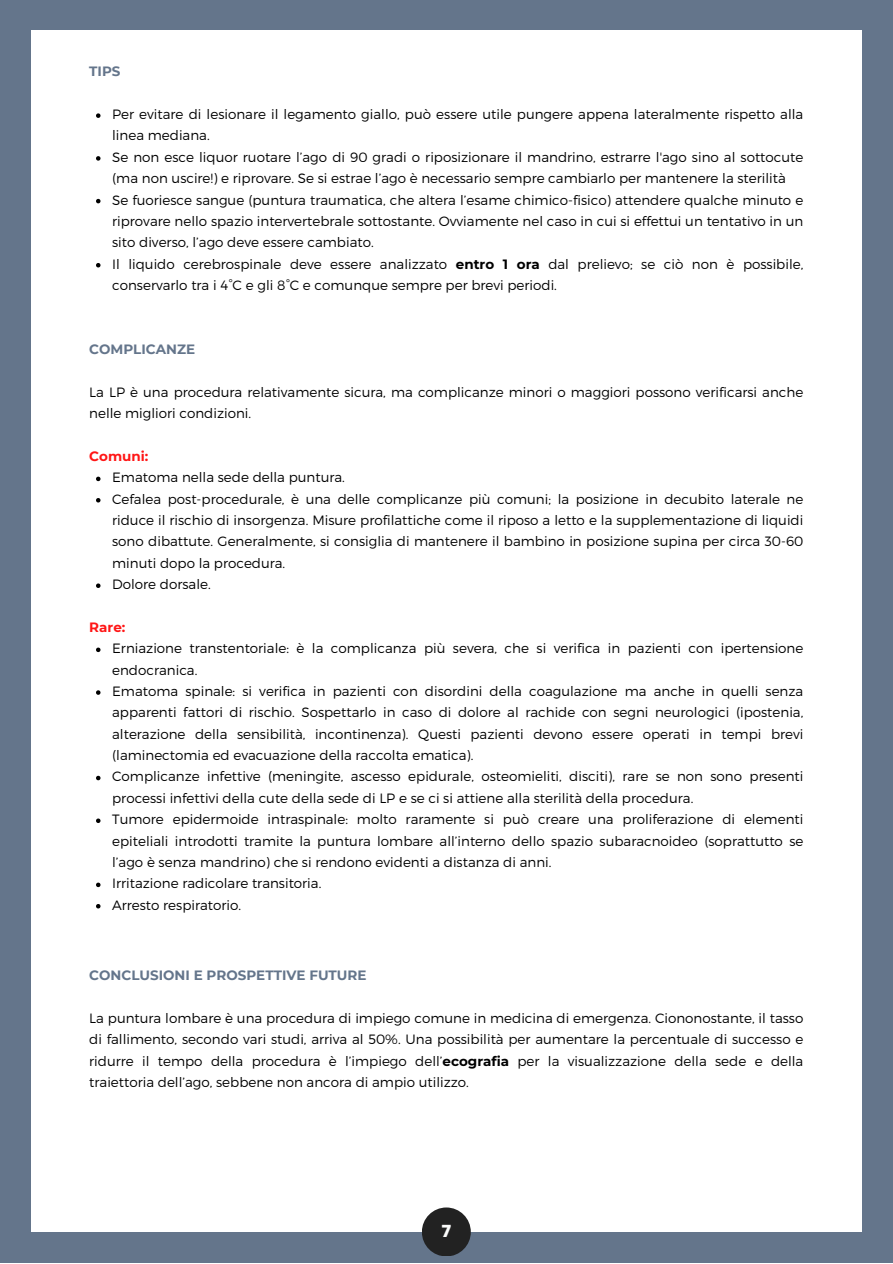
<style>
.page{position:relative;width:893px;height:1264px;background:#fff}
.page>*{position:absolute;margin:0;border:0;box-sizing:border-box;transform-origin:0 0}
.t1{font:800 16.95px "Open Sans";color:#fbfcfb}
.t2{font:300 13.5px/21.3px "Montserrat";color:#000}
.t3{font:700 13.5px "Montserrat";color:#64758b}
.t4{font:700 13.5px "Montserrat";color:#ff1616}
.s1{font-weight:700}
</style>
<div class="page">
<div style="left:0;top:0;width:892px;height:1262px;background:#64758b"></div>
<div style="left:31px;top:30px;width:830px;height:1201px;background:#fff"></div>
<div style="left:422px;top:1207px;width:49px;height:49px;background:#222;border-radius:50%"></div>
<svg style="left:96px;top:113px;width:4px;height:5px"></svg>
<svg style="left:96px;top:156px;width:4px;height:5px"></svg>
<svg style="left:96px;top:199px;width:4px;height:4px"></svg>
<svg style="left:96px;top:263px;width:4px;height:4px"></svg>
<svg style="left:96px;top:476px;width:4px;height:5px"></svg>
<svg style="left:96px;top:498px;width:4px;height:4px"></svg>
<svg style="left:96px;top:583px;width:4px;height:5px"></svg>
<svg style="left:96px;top:647px;width:4px;height:5px"></svg>
<svg style="left:96px;top:690px;width:4px;height:4px"></svg>
<svg style="left:96px;top:775px;width:4px;height:5px"></svg>
<svg style="left:96px;top:818px;width:4px;height:5px"></svg>
<svg style="left:96px;top:882px;width:4px;height:5px"></svg>
<svg style="left:96px;top:904px;width:4px;height:4px"></svg>
<p class="t3" style="left:89px;top:63px;width:33px">TIPS</p>
<p class="t2" style="left:112px;top:103px;width:692px">Per evitare di lesionare il legamento giallo, può essere utile pungere appena lateralmente rispetto alla linea mediana.</p>
<p class="t2" style="left:112px;top:146px;width:692px">Se non esce liquor ruotare l’ago di 90 gradi o riposizionare il mandrino, estrarre l'ago sino al sottocute (ma non uscire!) e riprovare. Se si estrae l’ago è necessario sempre cambiarlo per mantenere la sterilità</p>
<p class="t2" style="left:112px;top:188px;width:692px;text-align:justify">Se fuoriesce sangue (puntura traumatica, che altera l’esame chimico-fisico) attendere qualche minuto e riprovare nello spazio intervertebrale sottostante. Ovviamente nel caso in cui si effettui un tentativo in un sito diverso, l’ago deve essere cambiato.</p>
<p class="t2" style="left:112px;top:252px;width:692px">Il liquido cerebrospinale deve essere analizzato <span class="s1">entro 1 ora</span> dal prelievo; se ciò non è possibile, conservarlo tra i 4°C e gli 8°C e comunque sempre per brevi periodi.</p>
<p class="t3" style="left:89px;top:341px;width:107px">COMPLICANZE</p>
<p class="t2" style="left:89px;top:380px;width:715px">La LP è una procedura relativamente sicura, ma complicanze minori o maggiori possono verificarsi anche nelle migliori condizioni.</p>
<p class="t4" style="left:89px;top:448px;width:61px">Comuni:</p>
<p class="t2" style="left:112px;top:466px;width:234px">Ematoma nella sede della puntura.</p>
<p class="t2" style="left:112px;top:487px;width:692px;text-align:justify">Cefalea post-procedurale, è una delle complicanze più comuni; la posizione in decubito laterale ne riduce il rischio di insorgenza. Misure profilattiche come il riposo a letto e la supplementazione di liquidi sono dibattute. Generalmente, si consiglia di mantenere il bambino in posizione supina per circa 30-60 minuti dopo la procedura.</p>
<p class="t2" style="left:112px;top:573px;width:100px">Dolore dorsale.</p>
<p class="t4" style="left:89px;top:618px;width:38px">Rare:</p>
<p class="t2" style="left:112px;top:637px;width:692px">Erniazione transtentoriale: è la complicanza più severa, che si verifica in pazienti con ipertensione endocranica.</p>
<p class="t2" style="left:112px;top:679px;width:692px;text-align:justify">Ematoma spinale: si verifica in pazienti con disordini della coagulazione ma anche in quelli senza apparenti fattori di rischio. Sospettarlo in caso di dolore al rachide con segni neurologici (ipostenia, alterazione della sensibilità, incontinenza). Questi pazienti devono essere operati in tempi brevi (laminectomia ed evacuazione della raccolta ematica).</p>
<p class="t2" style="left:112px;top:765px;width:692px">Complicanze infettive (meningite, ascesso epidurale, osteomieliti, disciti), rare se non sono presenti processi infettivi della cute della sede di LP e se ci si attiene alla sterilità della procedura.</p>
<p class="t2" style="left:112px;top:808px;width:692px;text-align:justify">Tumore epidermoide intraspinale: molto raramente si può creare una proliferazione di elementi epiteliali introdotti tramite la puntura lombare all’interno dello spazio subaracnoideo (soprattutto se l’ago è senza mandrino) che si rendono evidenti a distanza di anni.</p>
<p class="t2" style="left:112px;top:872px;width:211px">Irritazione radicolare transitoria.</p>
<p class="t2" style="left:112px;top:893px;width:130px">Arresto respiratorio.</p>
<p class="t3" style="left:89px;top:967px;width:279px">CONCLUSIONI E PROSPETTIVE FUTURE</p>
<p class="t2" style="left:89px;top:1006px;width:715px;text-align:justify">La puntura lombare è una procedura di impiego comune in medicina di emergenza. Ciononostante, il tasso di fallimento, secondo vari studi, arriva al 50%. Una possibilità per aumentare la percentuale di successo e ridurre il tempo della procedura è l’impiego dell’<span class="s1">ecografia</span> per la visualizzazione della sede e della traiettoria dell’ago, sebbene non ancora di ampio utilizzo.</p>
<p class="t1" style="left:441px;top:1219px;width:11px">7</p>
</div>
